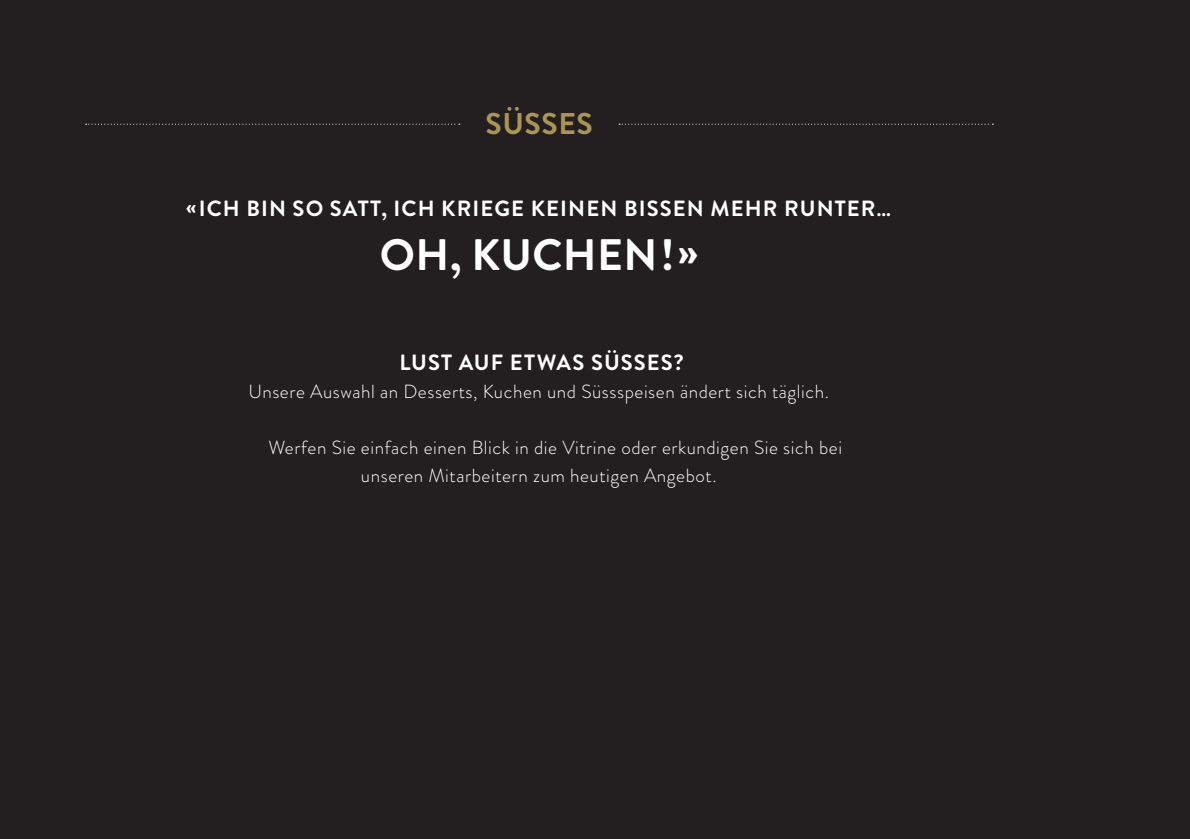
<style>
.page{position:relative;width:1190px;height:839px;background:#231f20}
.page>*{position:absolute;margin:0;border:0;box-sizing:border-box;transform-origin:0 0}
.t1{font:700 44px "Brandon Grotesque";color:#fff}
.t2{font:700 30px "Brandon Grotesque";letter-spacing:.02em;color:#ab9555}
.t3{font:700 22px "Brandon Grotesque";letter-spacing:.05em;color:#fff}
.t4{font:300 19px/28px "Brandon Grotesque";letter-spacing:.03em;color:#fff}
</style>
<div class="page">
<svg style="left:619px;top:124px;width:374px;height:1px"></svg>
<svg style="left:86px;top:124px;width:374px;height:1px"></svg>
<h2 class="t2" style="left:485px;top:102px;width:109px">SÜSSES</h2>
<p class="t3" style="left:186px;top:193px;width:26px">«ICH</p>
<p class="t3" style="left:246px;top:193px;width:13px">BIN</p>
<p class="t3" style="left:293px;top:193px;width:51px">SO SATT</p>
<p class="t3" style="left:382px;top:193px;width:26px">, ICH</p>
<p class="t3" style="left:441px;top:193px;width:14px">KRIE</p>
<p class="t3" style="left:494px;top:193px;width:52px">GE KEINEN</p>
<p class="t3" style="left:624px;top:193px;width:14px">BISSEN</p>
<p class="t3" style="left:710px;top:193px;width:18px">MEHR</p>
<p class="t3" style="left:784px;top:193px;width:16px">RUNTER</p>
<p class="t3" style="left:876px;top:193px;width:16px">…</p>
<h1 class="t1" style="left:380px;top:224px;width:123px">OH, KUCHEN</h1>
<h1 class="t1" style="left:661px;top:224px;width:39px">!»</h1>
<p class="t3" style="left:399px;top:347px;width:286px">LUST AUF ETWAS SÜSSES?</p>
<p class="t4" style="left:249px;top:378px;width:582px">Unsere Auswahl an Desserts, Kuchen und Süssspeisen ändert sich täglich.</p>
<p class="t4" style="left:361px;top:434px;width:483px;text-indent:-93px">Werfen Sie einfach einen Blick in die Vitrine oder erkundigen Sie sich bei unseren Mitarbeitern zum heutigen Angebot.</p>
</div>
